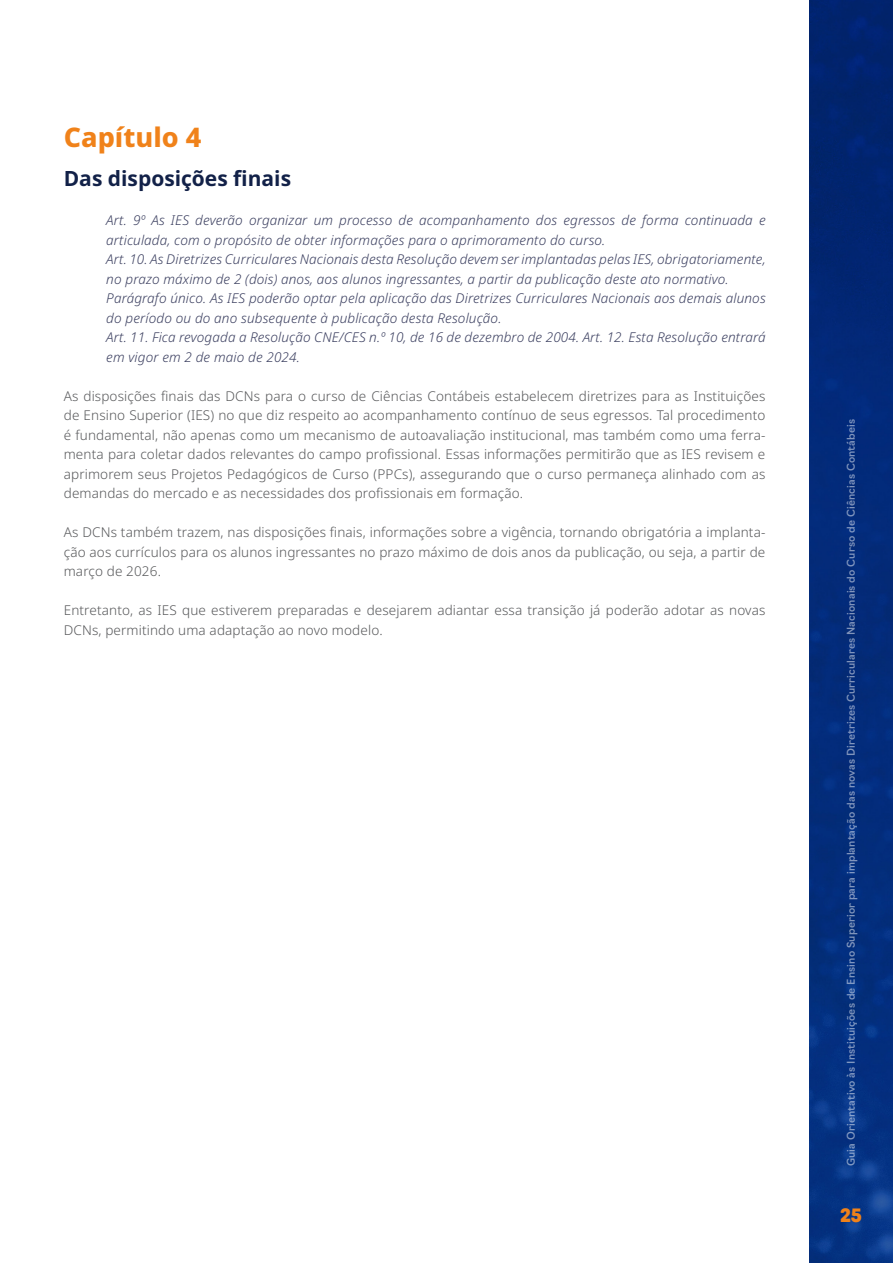
<style>
.page{position:relative;width:893px;height:1263px;background:#fff}
.page>*{position:absolute;margin:0;border:0;box-sizing:border-box;transform-origin:0 0}
.Titulo_1{font:800 27px "Noto Sans";color:#f0821a}
.titulo_2{font:700 21px "Noto Sans";color:#122148}
.t1{font:900 18px "Navigo";color:#f0821a}
.txt_miolo{font:300 13.5px/19.5px "Noto Sans";letter-spacing:.01em;color:#57585a;text-align:justify}
.txt_artigo{font:italic 13.5px/19.5px "Noto Sans";letter-spacing:.01em;color:#393d5e}
.t2{font:500 10.5px "Navigo";letter-spacing:.015em;color:#fff}
</style>
<div class="page">
<img style="left:809px;top:0;width:84px;height:1263px">
<p class="Titulo_1" style="left:64px;top:118px;width:139px">Capítulo 4</p>
<p class="titulo_2" style="left:64px;top:164px;width:229px">Das disposições finais</p>
<p class="txt_artigo" style="left:106px;top:211px;width:661px">Art. 9º As IES deverão organizar um processo de acompanhamento dos egressos de forma continuada e articulada, com o propósito de obter informações para o aprimoramento do curso.</p>
<p class="txt_artigo" style="left:106px;top:250px;width:661px">Art. 10. As Diretrizes Curriculares Nacionais desta Resolução devem ser implantadas pelas IES, obrigatoriamente, no prazo máximo de 2 (dois) anos, aos alunos ingressantes, a partir da publicação deste ato normativo.</p>
<p class="txt_artigo" style="left:106px;top:289px;width:661px">Parágrafo único. As IES poderão optar pela aplicação das Diretrizes Curriculares Nacionais aos demais alunos do período ou do ano subsequente à publicação desta Resolução.</p>
<p class="txt_artigo" style="left:106px;top:328px;width:661px">Art. 11. Fica revogada a Resolução CNE/CES n.º 10, de 16 de dezembro de 2004. Art. 12. Esta Resolução entrará em vigor em 2 de maio de 2024.</p>
<p class="txt_miolo" style="left:64px;top:386px;width:703px">As disposições finais das DCNs para o curso de Ciências Contábeis estabelecem diretrizes para as Instituições de Ensino Superior (IES) no que diz respeito ao acompanhamento contínuo de seus egressos. Tal procedimento é fundamental, não apenas como um mecanismo de autoavaliação institucional, mas também como uma ferra&shy;menta para coletar dados relevantes do campo profissional. Essas informações permitirão que as IES revisem e aprimorem seus Projetos Pedagógicos de Curso (PPCs), assegurando que o curso permaneça alinhado com as demandas do mercado e as necessidades dos profissionais em formação.</p>
<p class="txt_miolo" style="left:64px;top:523px;width:703px">As DCNs também trazem, nas disposições finais, informações sobre a vigência, tornando obrigatória a implanta&shy;ção aos currículos para os alunos ingressantes no prazo máximo de dois anos da publicação, ou seja, a partir de março de 2026.</p>
<p class="txt_miolo" style="left:64px;top:601px;width:703px">Entretanto, as IES que estiverem preparadas e desejarem adiantar essa transição já poderão adotar as novas<br>DCNs, permitindo uma adaptação ao novo modelo.</p>
<p class="t2" style="left:843px;top:1166px;width:749px;rotate:-90deg">Guia Orientativo às Instituições de Ensino Superior para implantação das novas Diretrizes Curriculares Nacionais do Curso de Ciências Contábeis</p>
<h3 class="t1" style="left:840px;top:1201px;width:24px">25</h3>
</div>
